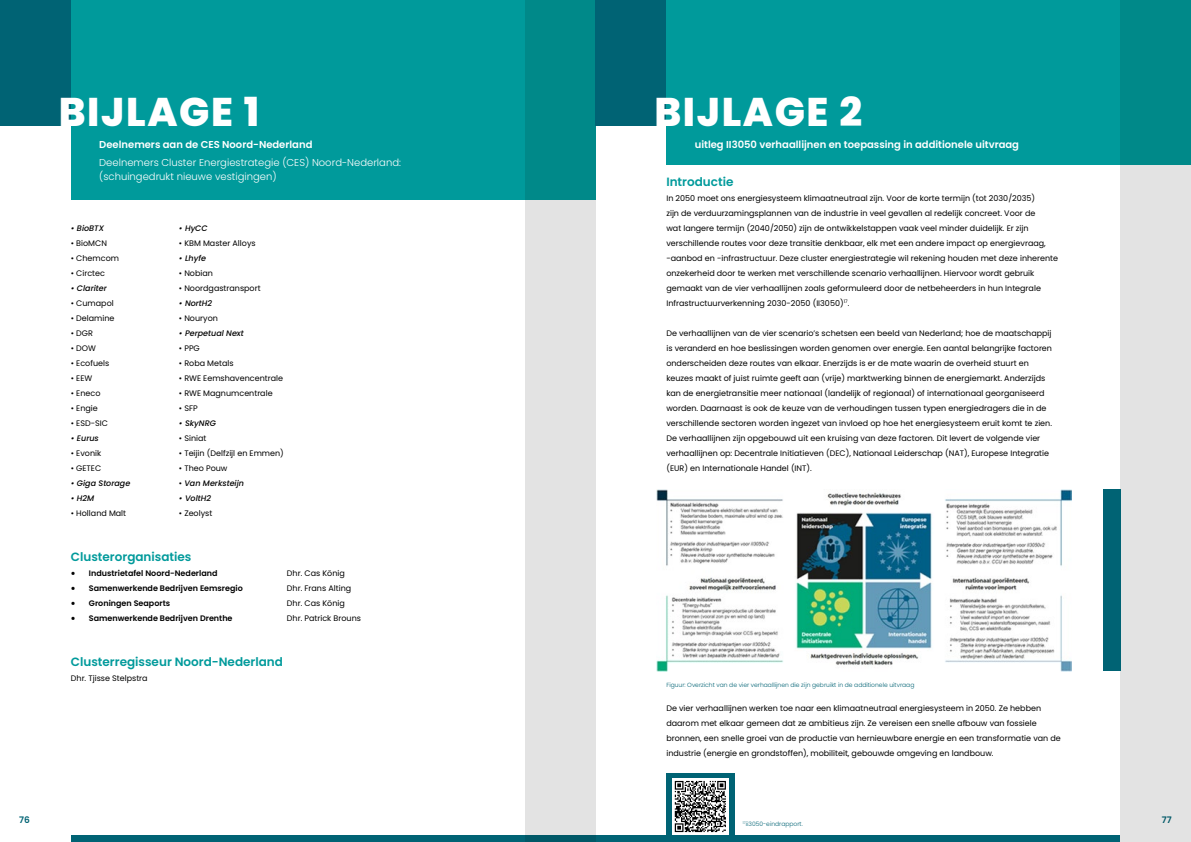
<style>
.page{position:relative;width:1191px;height:842px;background:#fff}
.page>*{position:absolute;margin:0;border:0;box-sizing:border-box;transform-origin:0 0}
.t1{font:800 40px "Poppins";letter-spacing:.04em;color:#fff}
.t2{font:600 12px "Poppins";color:#009a9b}
.t3{font:600 10px "Poppins";color:#fff}
.t4{font:300 10px/14px "Poppins";color:#fff}
.t5{font:600 9px "Poppins";color:#006374}
.t6{font:8px/15px "Poppins";color:#000}
.t7{font:600 8px "Poppins";color:#000}
.t8{font:italic 500 8px "Poppins";color:#000}
.t9{font:300 6px "Poppins";color:#006374}
.s1{font-weight:400;font-style:normal}
.s2{font-family:"Minion Pro";font-weight:400;font-size:12px}
</style>
<div class="page">
<div style="left:595px;top:835px;width:525px;height:7px;background:#006374"></div>
<div style="left:71px;top:835px;width:524px;height:7px;background:#006374"></div>
<div style="left:1120px;top:0;width:71px;height:842px;background:#e3e3e3"></div>
<div style="left:524px;top:0;width:71px;height:842px;background:#e3e3e3"></div>
<div style="left:71px;top:0;width:524px;height:200px;background:#009a9b"></div>
<div style="left:666px;top:0;width:525px;height:164px;background:#009a9b"></div>
<div style="left:0;top:0;width:71px;height:126px;background:#006374"></div>
<div style="left:595px;top:0;width:71px;height:126px;background:#006374"></div>
<img style="left:656px;top:489px;width:415px;height:182px">
<div style="left:1103px;top:489px;width:17px;height:182px;background:#006374"></div>
<div style="left:666px;top:774px;width:68px;height:68px;background:#006374"></div>
<svg style="left:672px;top:778px;width:57px;height:57px"></svg>
<svg style="left:675px;top:781px;width:51px;height:51px;background:#7e7e7e"></svg>
<h1 class="t1" style="left:59px;top:89px;width:202px">BIJLAGE 1</h1>
<h1 class="t1" style="left:654px;top:89px;width:209px">BIJLAGE 2</h1>
<p class="t4" style="left:99px;top:156px;width:303px">Deelnemers Cluster Energiestrategie (CES) Noord-Nederland: (schuingedrukt nieuwe vestigingen)</p>
<p class="t3" style="left:99px;top:138px;width:215px">Deelnemers aan de CES Noord-Nederland</p>
<p class="t3" style="left:694px;top:138px;width:326px">uitleg II3050 verhaallijnen en toepassing in additionele uitvraag</p>
<h2 class="t2" style="left:666px;top:175px;width:69px">Introductie</h2>
<p class="t6" style="left:666px;top:191px;width:393px">In 2050 moet ons energiesysteem klimaatneutraal zijn. Voor de korte termijn (tot 2030/2035)<br>zijn de verduurzamingsplannen van de industrie in veel gevallen al redelijk concreet. Voor de<br>wat langere termijn (2040/2050) zijn de ontwikkelstappen vaak veel minder duidelijk. Er zijn verschillende routes voor deze transitie denkbaar, elk met een andere impact op energievraag, -aanbod en -infrastructuur. Deze cluster energiestrategie wil rekening houden met deze inherente onzekerheid door te werken met verschillende scenario verhaallijnen. Hiervoor wordt gebruik gemaakt van de vier verhaallijnen zoals geformuleerd door de netbeheerders in hun Integrale Infrastructuurverkenning 2030-2050 (II3050)<sup>17</sup>.</p>
<p class="t6" style="left:666px;top:326px;width:387px">De verhaallijnen van de vier scenario’s schetsen een beeld van Nederland; hoe de maatschappij is veranderd en hoe beslissingen worden genomen over energie. Een aantal belangrijke factoren onderscheiden deze routes van elkaar. Enerzijds is er de mate waarin de overheid stuurt en keuzes maakt of juist ruimte geeft aan (vrije) marktwerking binnen de energiemarkt. Anderzijds kan de energietransitie meer nationaal (landelijk of regionaal) of internationaal georganiseerd worden. Daarnaast is ook de keuze van de verhoudingen tussen typen energiedragers die in de verschillende sectoren worden ingezet van invloed op hoe het energiesysteem eruit komt te zien.<br>De verhaallijnen zijn opgebouwd uit een kruising van deze factoren. Dit levert de volgende vier verhaallijnen op: Decentrale Initiatieven (DEC), Nationaal Leiderschap (NAT), Europese Integratie (EUR) en Internationale Handel (INT).</p>
<p class="t8" style="left:71px;top:224px;width:35px">• BioBTX</p>
<p class="t8" style="left:179px;top:224px;width:30px">• HyCC</p>
<p class="t6" style="left:71px;top:236px;width:38px">• BioMCN</p>
<p class="t6" style="left:179px;top:236px;width:78px">• KBM Master Alloys</p>
<p class="t6" style="left:71px;top:251px;width:50px">• Chemcom</p>
<p class="t8" style="left:179px;top:254px;width:29px">• Lhyfe</p>
<p class="t6" style="left:71px;top:266px;width:36px">• Circtec</p>
<p class="t6" style="left:179px;top:266px;width:36px">• Nobian</p>
<p class="t8" style="left:71px;top:284px;width:37px">• Clariter</p>
<p class="t6" style="left:179px;top:281px;width:83px">• Noordgastransport</p>
<p class="t6" style="left:71px;top:296px;width:44px">• Cumapol</p>
<p class="t8" style="left:179px;top:299px;width:35px">• NortH2</p>
<p class="t6" style="left:71px;top:311px;width:45px">• Delamine</p>
<p class="t6" style="left:179px;top:311px;width:41px">• Nouryon</p>
<p class="t6" style="left:71px;top:326px;width:24px">• DGR</p>
<p class="t8" style="left:179px;top:329px;width:67px">• Perpetual Next</p>
<p class="t6" style="left:71px;top:341px;width:27px">• DOW</p>
<p class="t6" style="left:179px;top:341px;width:22px">• PPG</p>
<p class="t6" style="left:71px;top:356px;width:40px">• Ecofuels</p>
<p class="t6" style="left:179px;top:356px;width:56px">• Roba Metals</p>
<p class="t6" style="left:71px;top:371px;width:23px">• EEW</p>
<p class="t6" style="left:179px;top:371px;width:106px">• RWE Eemshavencentrale</p>
<p class="t6" style="left:71px;top:386px;width:31px">• Eneco</p>
<p class="t6" style="left:179px;top:386px;width:95px">• RWE Magnumcentrale</p>
<p class="t6" style="left:71px;top:401px;width:28px">• Engie</p>
<p class="t6" style="left:179px;top:401px;width:20px">• SFP</p>
<p class="t6" style="left:71px;top:416px;width:39px">• ESD-SIC</p>
<p class="t8" style="left:179px;top:419px;width:38px">• SkyNRG</p>
<p class="t8" style="left:71px;top:434px;width:30px">• Eurus</p>
<p class="t6" style="left:179px;top:431px;width:29px">• Siniat</p>
<p class="t6" style="left:71px;top:446px;width:32px">• Evonik</p>
<p class="t6" style="left:179px;top:446px;width:106px">• Teijin (Delfzijl en Emmen)</p>
<p class="t6" style="left:71px;top:461px;width:32px">• GETEC</p>
<p class="t6" style="left:179px;top:461px;width:50px">• Theo Pouw</p>
<p class="t8" style="left:71px;top:479px;width:61px">• Giga Storage</p>
<p class="t8" style="left:179px;top:479px;width:67px"><span class="s1">•</span> Van Merksteijn</p>
<p class="t8" style="left:71px;top:494px;width:25px">• H2M</p>
<p class="t8" style="left:179px;top:494px;width:34px">• VoltH2</p>
<p class="t6" style="left:71px;top:506px;width:57px">• Holland Malt</p>
<p class="t6" style="left:179px;top:506px;width:35px">• Zeolyst</p>
<h2 class="t2" style="left:71px;top:550px;width:122px">Clusterorganisaties</h2>
<p class="t7" style="left:71px;top:569px;width:148px"><span class="s2">•</span> Industrietafel Noord-Nederland</p>
<p class="t6" style="left:287px;top:566px;width:59px">Dhr. Cas König</p>
<p class="t7" style="left:71px;top:584px;width:173px"><span class="s2">•</span> Samenwerkende Bedrijven Eemsregio</p>
<p class="t6" style="left:287px;top:581px;width:66px">Dhr. Frans Alting</p>
<p class="t7" style="left:71px;top:599px;width:101px"><span class="s2">•</span> Groningen Seaports</p>
<p class="t6" style="left:287px;top:596px;width:59px">Dhr. Cas König</p>
<p class="t7" style="left:71px;top:614px;width:163px"><span class="s2">•</span> Samenwerkende Bedrijven Drenthe</p>
<p class="t6" style="left:287px;top:611px;width:76px">Dhr. Patrick Brouns</p>
<h2 class="t2" style="left:71px;top:655px;width:214px">Clusterregisseur Noord-Nederland</h2>
<p class="t6" style="left:71px;top:671px;width:78px">Dhr. Tjisse Stelpstra</p>
<p class="t9" style="left:666px;top:681px;width:249px">Figuur: Overzicht van de vier verhaallijnen die zijn gebruikt in de additionele uitvraag</p>
<p class="t6" style="left:666px;top:701px;width:396px">De vier verhaallijnen werken toe naar een klimaatneutraal energiesysteem in 2050. Ze hebben daarom met elkaar gemeen dat ze ambitieus zijn. Ze vereisen een snelle afbouw van fossiele bronnen, een snelle groei van de productie van hernieuwbare energie en een transformatie van de industrie (energie en grondstoffen), mobiliteit, gebouwde omgeving en landbouw.</p>
<p class="t5" style="left:19px;top:815px;width:12px">76</p>
<p class="t5" style="left:1162px;top:815px;width:11px">77</p>
<p class="t9" style="left:743px;top:821px;width:61px"><sup>17</sup>ii3050-eindrapport.</p>
</div>
